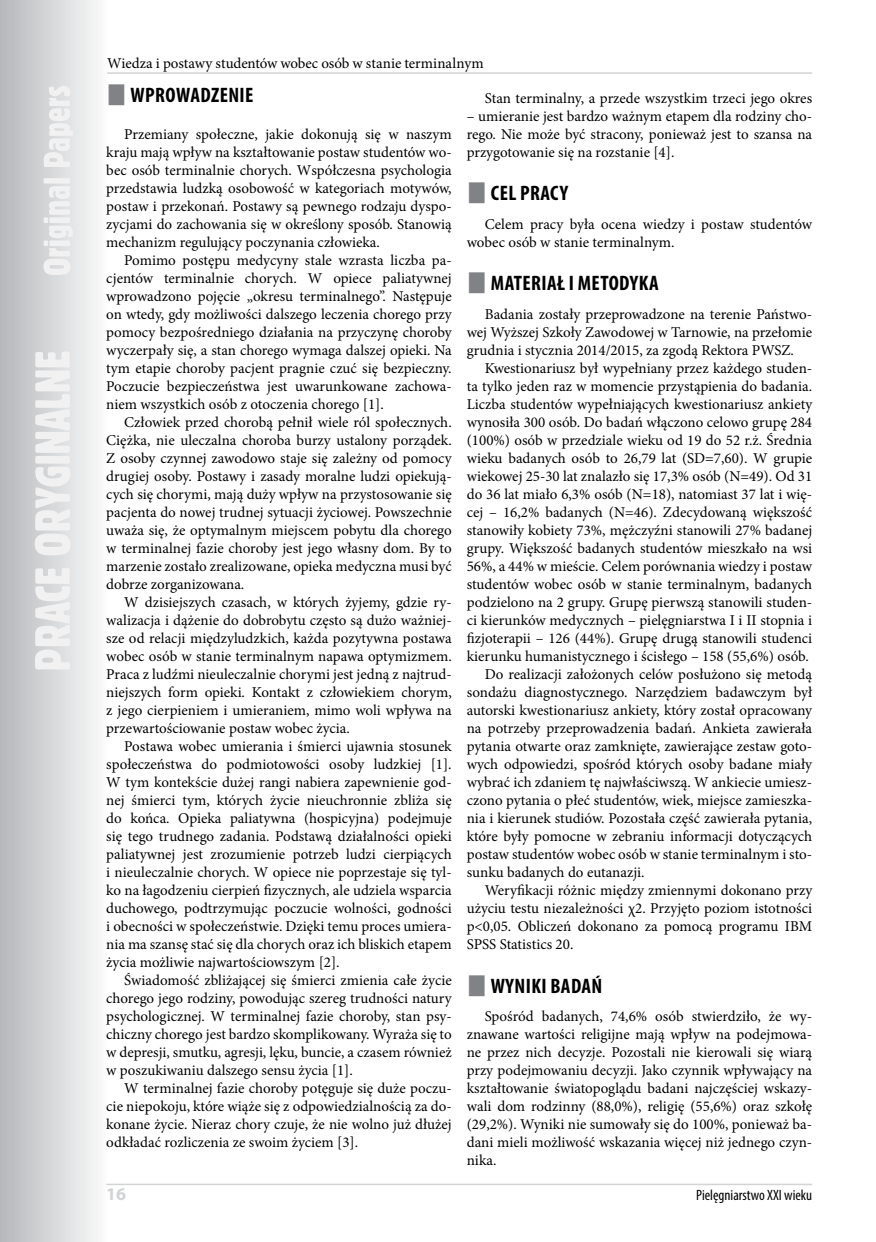
<style>
.page{position:relative;width:876px;height:1242px;background:#fff}
.page>*{position:absolute;margin:0;border:0;box-sizing:border-box;transform-origin:0 0}
.t1{font:700 condensed 21px "Myriad Pro";letter-spacing:.02em;color:#000}
.t2{font:700 18px "Myriad Pro";color:#d1d3d4}
.t3{font:15px/18px "Minion Pro";color:#000;text-align:justify}
.t4{font:condensed 15px "Myriad Pro";color:#000}
</style>
<div class="page">
<svg style="left:0;top:0;width:108px;height:1242px"></svg>
<svg style="left:35px;top:86px;width:38px;height:583px"></svg>
<hr style="left:106px;top:1183px;width:706px;height:2px;background:#d1d3d4">
<hr style="left:107px;top:72px;width:705px;height:2px;background:#d1d3d4">
<p class="t3" style="left:107px;top:54px;width:378px">Wiedza i postawy studentów wobec osób w stanie terminalnym</p>
<h1 class="t1" style="left:131px;top:81px;width:125px">WPROWADZENIE</h1>
<p class="t3" style="left:106px;top:125px;width:347px;text-indent:18px">Przemiany społeczne, jakie dokonują się w naszym kraju mają wpływ na kształtowanie postaw studentów wo&shy;bec osób terminalnie chorych. Współczesna psychologia przedstawia ludzką osobowość w kategoriach motywów, postaw i przekonań. Postawy są pewnego rodzaju dyspo&shy;zycjami do zachowania się w określony sposób. Stanowią mechanizm regulujący poczynania człowieka.</p>
<p class="t3" style="left:106px;top:251px;width:347px;text-indent:18px">Pomimo postępu medycyny stale wzrasta liczba pa&shy;cjentów terminalnie chorych. W opiece paliatywnej wprowadzono pojęcie „okresu terminalnego”. Następuje on wtedy, gdy możliwości dalszego leczenia chorego przy pomocy bezpośredniego działania na przyczynę choroby wyczerpały się, a stan chorego wymaga dalszej opieki. Na tym etapie choroby pacjent pragnie czuć się bezpieczny.<br>Poczucie bezpieczeństwa jest uwarunkowane zachowa&shy;niem wszystkich osób z otoczenia chorego [1].</p>
<p class="t3" style="left:106px;top:413px;width:347px;text-indent:18px">Człowiek przed chorobą pełnił wiele ról społecznych.<br>Ciężka, nie uleczalna choroba burzy ustalony porządek.<br>Z osoby czynnej zawodowo staje się zależny od pomocy drugiej osoby. Postawy i zasady moralne ludzi opiekują&shy;cych się chorymi, mają duży wpływ na przystosowanie się pacjenta do nowej trudnej sytuacji życiowej. Powszechnie uważa się, że optymalnym miejscem pobytu dla chorego w terminalnej fazie choroby jest jego własny dom. By to marzenie zostało zrealizowane, opieka medyczna musi być dobrze zorganizowana.</p>
<p class="t3" style="left:106px;top:593px;width:347px;text-indent:18px">W dzisiejszych czasach, w których żyjemy, gdzie ry&shy;walizacja i dążenie do dobrobytu często są dużo ważniej&shy;sze od relacji międzyludzkich, każda pozytywna postawa wobec osób w stanie terminalnym napawa optymizmem.<br>Praca z ludźmi nieuleczalnie chorymi jest jedną z najtrud&shy;niejszych form opieki. Kontakt z człowiekiem chorym, z jego cierpieniem i umieraniem, mimo woli wpływa na przewartościowanie postaw wobec życia.</p>
<p class="t3" style="left:106px;top:737px;width:347px;text-indent:18px">Postawa wobec umierania i śmierci ujawnia stosunek społeczeństwa do podmiotowości osoby ludzkiej [1].<br>W tym kontekście dużej rangi nabiera zapewnienie god&shy;nej śmierci tym, których życie nieuchronnie zbliża się do końca. Opieka paliatywna (hospicyjna) podejmuje się tego trudnego zadania. Podstawą działalności opieki paliatywnej jest zrozumienie potrzeb ludzi cierpiących i nieuleczalnie chorych. W opiece nie poprzestaje się tyl&shy;ko na łagodzeniu cierpień fizycznych, ale udziela wsparcia duchowego, podtrzymując poczucie wolności, godności i obecności w społeczeństwie. Dzięki temu proces umiera&shy;nia ma szansę stać się dla chorych oraz ich bliskich etapem życia możliwie najwartościowszym [2].</p>
<p class="t3" style="left:106px;top:971px;width:347px;text-indent:18px">Świadomość zbliżającej się śmierci zmienia całe życie chorego jego rodziny, powodując szereg trudności natury psychologicznej. W terminalnej fazie choroby, stan psy&shy;chiczny chorego jest bardzo skomplikowany. Wyraża się to w depresji, smutku, agresji, lęku, buncie, a czasem również w poszukiwaniu dalszego sensu życia [1].</p>
<p class="t3" style="left:106px;top:1079px;width:347px;text-indent:18px">W terminalnej fazie choroby potęguje się duże poczu&shy;cie niepokoju, które wiąże się z odpowiedzialnością za do&shy;konane życie. Nieraz chory czuje, że nie wolno już dłużej odkładać rozliczenia ze swoim życiem [3].</p>
<p class="t3" style="left:485px;top:89px;width:329px">Stan terminalny, a przede wszystkim trzeci jego okres</p>
<p class="t3" style="left:467px;top:107px;width:347px">– umieranie jest bardzo ważnym etapem dla rodziny cho&shy;rego. Nie może być stracony, ponieważ jest to szansa na przygotowanie się na rozstanie [4].</p>
<h1 class="t1" style="left:491px;top:180px;width:79px">CE L PRACY</h1>
<p class="t3" style="left:467px;top:215px;width:347px;text-indent:18px">Celem pracy była ocena wiedzy i postaw studentów wobec osób w stanie terminalnym.</p>
<h1 class="t1" style="left:491px;top:270px;width:111px">MATERIAŁ I METOD</h1>
<h1 class="t1" style="left:630px;top:270px;width:20px">YKA</h1>
<p class="t3" style="left:467px;top:305px;width:347px;text-indent:18px">Badania zostały przeprowadzone na terenie Państwo&shy;wej Wyższej Szkoły Zawodowej w Tarnowie, na przełomie grudnia i stycznia 2014/2015, za zgodą Rektora PWSZ.</p>
<p class="t3" style="left:485px;top:359px;width:329px">Kwestionariusz był wypełniany przez każdego studen-</p>
<p class="t3" style="left:467px;top:377px;width:347px">ta tylko jeden raz w momencie przystąpienia do badania.</p>
<p class="t3" style="left:467px;top:395px;width:347px">Liczba studentów wypełniających kwestionariusz ankiety</p>
<p class="t3" style="left:467px;top:413px;width:347px">wynosiła 300 osób. Do badań włączono celowo grupę 284</p>
<p class="t3" style="left:467px;top:431px;width:347px">(100%) osób w przedziale wieku od 19 do 52 r.ż. Średnia</p>
<p class="t3" style="left:467px;top:449px;width:347px">wieku badanych osób to 26,79 lat (SD=7,60). W grupie</p>
<p class="t3" style="left:467px;top:467px;width:347px">wiekowej 25-30 lat znalazło się 17,3% osób (N=49). Od 31</p>
<p class="t3" style="left:467px;top:485px;width:347px">do 36 lat miało 6,3% osób (N=18), natomiast 37 lat i wię-</p>
<p class="t3" style="left:467px;top:503px;width:347px">cej – 16,2% badanych (N=46). Zdecydowaną większość</p>
<p class="t3" style="left:467px;top:521px;width:347px">stanowiły kobiety 73%, mężczyźni stanowili 27% badanej</p>
<p class="t3" style="left:467px;top:539px;width:347px">grupy. Większość badanych studentów mieszkało na wsi</p>
<p class="t3" style="left:467px;top:557px;width:347px">56%, a 44% w mieście. Celem porównania wiedzy i postaw</p>
<p class="t3" style="left:467px;top:575px;width:347px">studentów wobec osób w stanie terminalnym, badanych</p>
<p class="t3" style="left:467px;top:593px;width:347px">podzielono na 2 grupy. Grupę pierwszą stanowili studen-</p>
<p class="t3" style="left:467px;top:611px;width:347px">ci kierunków medycznych – pielęgniarstwa I i II stopnia i</p>
<p class="t3" style="left:467px;top:629px;width:347px">fizjoterapii – 126 (44%). Grupę drugą stanowili studenci</p>
<p class="t3" style="left:467px;top:647px;width:344px">kierunku humanistycznego i ścisłego – 158 (55,6%) osób.</p>
<p class="t3" style="left:485px;top:665px;width:329px">Do realizacji założonych celów posłużono się metodą</p>
<p class="t3" style="left:467px;top:683px;width:347px">sondażu diagnostycznego. Narzędziem badawczym był</p>
<p class="t3" style="left:467px;top:701px;width:347px">autorski kwestionariusz ankiety, który został opracowany</p>
<p class="t3" style="left:467px;top:719px;width:347px">na potrzeby przeprowadzenia badań. Ankieta zawierała</p>
<p class="t3" style="left:467px;top:737px;width:347px">pytania otwarte oraz zamknięte, zawierające zestaw goto-</p>
<p class="t3" style="left:467px;top:755px;width:347px">wych odpowiedzi, spośród których osoby badane miały</p>
<p class="t3" style="left:467px;top:773px;width:347px">wybrać ich zdaniem tę najwłaściwszą. W ankiecie umiesz-</p>
<p class="t3" style="left:467px;top:791px;width:347px">czono pytania o płeć studentów, wiek, miejsce zamieszka-</p>
<p class="t3" style="left:467px;top:809px;width:347px">nia i kierunek studiów. Pozostała część zawierała pytania,</p>
<p class="t3" style="left:467px;top:827px;width:347px">które były pomocne w zebraniu informacji dotyczących</p>
<p class="t3" style="left:467px;top:845px;width:347px">postaw studentów wobec osób w stanie terminalnym i sto-</p>
<p class="t3" style="left:467px;top:863px;width:179px">sunku badanych do eutanazji.</p>
<p class="t3" style="left:485px;top:881px;width:329px">Weryfikacji różnic między zmiennymi dokonano przy</p>
<p class="t3" style="left:467px;top:899px;width:347px">użyciu testu niezależności χ2. Przyjęto poziom istotności</p>
<p class="t3" style="left:467px;top:917px;width:347px">p&lt;0,05. Obliczeń dokonano za pomocą programu IBM</p>
<p class="t3" style="left:467px;top:935px;width:108px">SPSS Statistics 20.</p>
<h1 class="t1" style="left:491px;top:972px;width:113px">WYNI KI BADAŃ</h1>
<p class="t3" style="left:467px;top:1007px;width:347px;text-indent:18px">Spośród badanych, 74,6% osób stwierdziło, że wy&shy;znawane wartości religijne mają wpływ na podejmowa&shy;ne przez nich decyzje. Pozostali nie kierowali się wiarą przy podejmowaniu decyzji. Jako czynnik wpływający na kształtowanie światopoglądu badani najczęściej wskazy&shy;wali dom rodzinny (88,0%), religię (55,6%) oraz szkołę (29,2%). Wyniki nie sumowały się do 100%, ponieważ ba&shy;dani mieli możliwość wskazania więcej niż jednego czyn&shy;nika.</p>
<p class="t2" style="left:106px;top:1182px;width:21px">16</p>
<p class="t4" style="left:696px;top:1186px;width:118px">Pielęgniarstwo XXI wieku</p>
</div>
